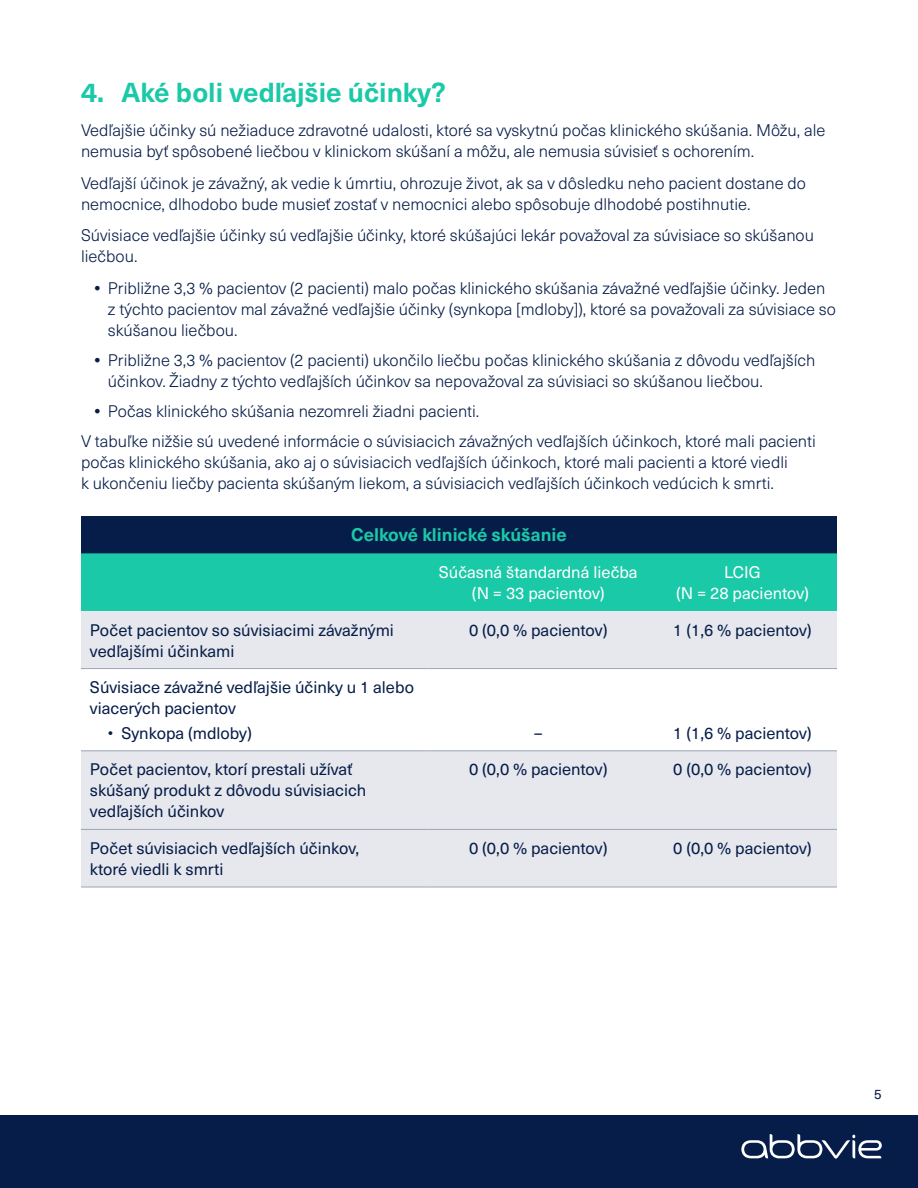
<style>
.page{position:relative;width:918px;height:1188px;background:#fff}
.page>*{position:absolute;margin:0;border:0;box-sizing:border-box;transform-origin:0 0}
.t1{font:700 27px "Neue Haas Unica Pro";color:#1ac9a8}
.t2{font:700 18px "Neue Haas Unica Pro";color:#1ac9a8}
.t3{font:300 16.5px/21px "Neue Haas Unica Pro";color:#071d49}
.t4{font:16.5px/21px "Neue Haas Unica Pro";color:#071d49}
.t5{font:16.5px/21px "Neue Haas Unica Pro";color:#fff;text-align:center}
.t6{font:13.5px "Neue Haas Unica Pro";color:#071d49}
.s1{font-weight:700}
</style>
<div class="page">
<div style="left:0;top:1115px;width:918px;height:73px;background:#071d49"></div>
<div style="left:81px;top:516px;width:756px;height:37px;background:#071d49"></div>
<div style="left:81px;top:553px;width:756px;height:58px;background:#1ac9a8"></div>
<svg style="left:81px;top:611px;width:756px;height:276px;fill:#e6e8ed"></svg>
<hr style="left:81px;top:668px;width:348px;height:1px;background:#9ca4b6">
<hr style="left:429px;top:668px;width:219px;height:1px;background:#9ca4b6">
<hr style="left:648px;top:668px;width:189px;height:1px;background:#9ca4b6">
<hr style="left:81px;top:750px;width:348px;height:1px;background:#9ca4b6">
<hr style="left:429px;top:750px;width:219px;height:1px;background:#9ca4b6">
<hr style="left:648px;top:750px;width:189px;height:1px;background:#9ca4b6">
<hr style="left:81px;top:829px;width:348px;height:1px;background:#9ca4b6">
<hr style="left:81px;top:887px;width:348px;height:1px;background:#9ca4b6">
<hr style="left:429px;top:829px;width:219px;height:1px;background:#9ca4b6">
<hr style="left:429px;top:887px;width:219px;height:1px;background:#9ca4b6">
<hr style="left:648px;top:829px;width:189px;height:1px;background:#9ca4b6">
<hr style="left:648px;top:887px;width:189px;height:1px;background:#9ca4b6">
<svg style="left:741px;top:1134px;width:141px;height:25px"></svg>
<h1 class="t1" style="left:81px;top:76px;width:367px">4. Aké boli vedľajšie účinky?</h1>
<p class="t3" style="left:81px;top:120px;width:746px">Vedľajšie účinky sú nežiaduce zdravotné udalosti, ktoré sa vyskytnú počas klinického skúšania. Môžu, ale nemusia byť spôsobené liečbou v klinickom skúšaní a môžu, ale nemusia súvisieť s ochorením.</p>
<p class="t3" style="left:81px;top:173px;width:726px">Vedľajší účinok je závažný, ak vedie k úmrtiu, ohrozuje život, ak sa v dôsledku neho pacient dostane do nemocnice, dlhodobo bude musieť zostať v nemocnici alebo spôsobuje dlhodobé postihnutie.</p>
<p class="t3" style="left:81px;top:225px;width:735px">Súvisiace vedľajšie účinky sú vedľajšie účinky, ktoré skúšajúci lekár považoval za súvisiace so skúšanou liečbou.</p>
<p class="t3" style="left:108px;top:278px;width:729px;text-indent:-13px"><span class="s1">•</span> Približne 3,3 % pacientov (2 pacienti) malo počas klinického skúšania závažné vedľajšie účinky. Jeden z týchto pacientov mal závažné vedľajšie účinky (synkopa [mdloby]), ktoré sa považovali za súvisiace so skúšanou liečbou.</p>
<p class="t3" style="left:108px;top:350px;width:709px;text-indent:-13px"><span class="s1">•</span> Približne 3,3 % pacientov (2 pacienti) ukončilo liečbu počas klinického skúšania z dôvodu vedľajších účinkov. Žiadny z týchto vedľajších účinkov sa nepovažoval za súvisiaci so skúšanou liečbou.</p>
<p class="t3" style="left:81px;top:396px;width:736px;line-height:30px;text-indent:13px"><span class="s1">•</span> Počas klinického skúšania nezomreli žiadni pacienti.<br>V tabuľke nižšie sú uvedené informácie o súvisiacich závažných vedľajších účinkoch, ktoré mali pacienti</p>
<p class="t3" style="left:81px;top:452px;width:708px">počas klinického skúšania, ako aj o súvisiacich vedľajších účinkoch, ktoré mali pacienti a ktoré viedli k ukončeniu liečby pacienta skúšaným liekom, a súvisiacich vedľajších účinkoch vedúcich k smrti.</p>
<p class="t2" style="left:351px;top:524px;width:217px">Celkové klinické skúšanie</p>
<p class="t5" style="left:439px;top:562px;width:200px">Súčasná štandardná liečba (N = 33 pacientov)</p>
<p class="t5" style="left:676px;top:562px;width:134px">LCIG<br>(N = 28 pacientov)</p>
<p class="t4" style="left:90px;top:620px;width:305px">Počet pacientov so súvisiacimi závažnými vedľajšími účinkami</p>
<p class="t4" style="left:469px;top:620px;width:140px">0 (0,0 % pacientov)</p>
<p class="t4" style="left:673px;top:620px;width:140px">1 (1,6 % pacientov)</p>
<p class="t4" style="left:90px;top:677px;width:326px">Súvisiace závažné vedľajšie účinky u 1 alebo viacerých pacientov</p>
<p class="t4" style="left:108px;top:723px;width:145px">• Synkopa (mdloby)</p>
<p class="t4" style="left:534px;top:723px;width:10px">–</p>
<p class="t4" style="left:673px;top:723px;width:140px">1 (1,6 % pacientov)</p>
<p class="t4" style="left:90px;top:759px;width:278px">Počet pacientov, ktorí prestali užívať skúšaný produkt z dôvodu súvisiacich vedľajších účinkov</p>
<p class="t4" style="left:469px;top:759px;width:140px">0 (0,0 % pacientov)</p>
<p class="t4" style="left:673px;top:759px;width:140px">0 (0,0 % pacientov)</p>
<p class="t4" style="left:90px;top:838px;width:271px">Počet súvisiacich vedľajších účinkov, ktoré viedli k smrti</p>
<p class="t4" style="left:469px;top:838px;width:140px">0 (0,0 % pacientov)</p>
<p class="t4" style="left:673px;top:838px;width:140px">0 (0,0 % pacientov)</p>
<p class="t6" style="left:874px;top:1086px;width:9px">5</p>
</div>
